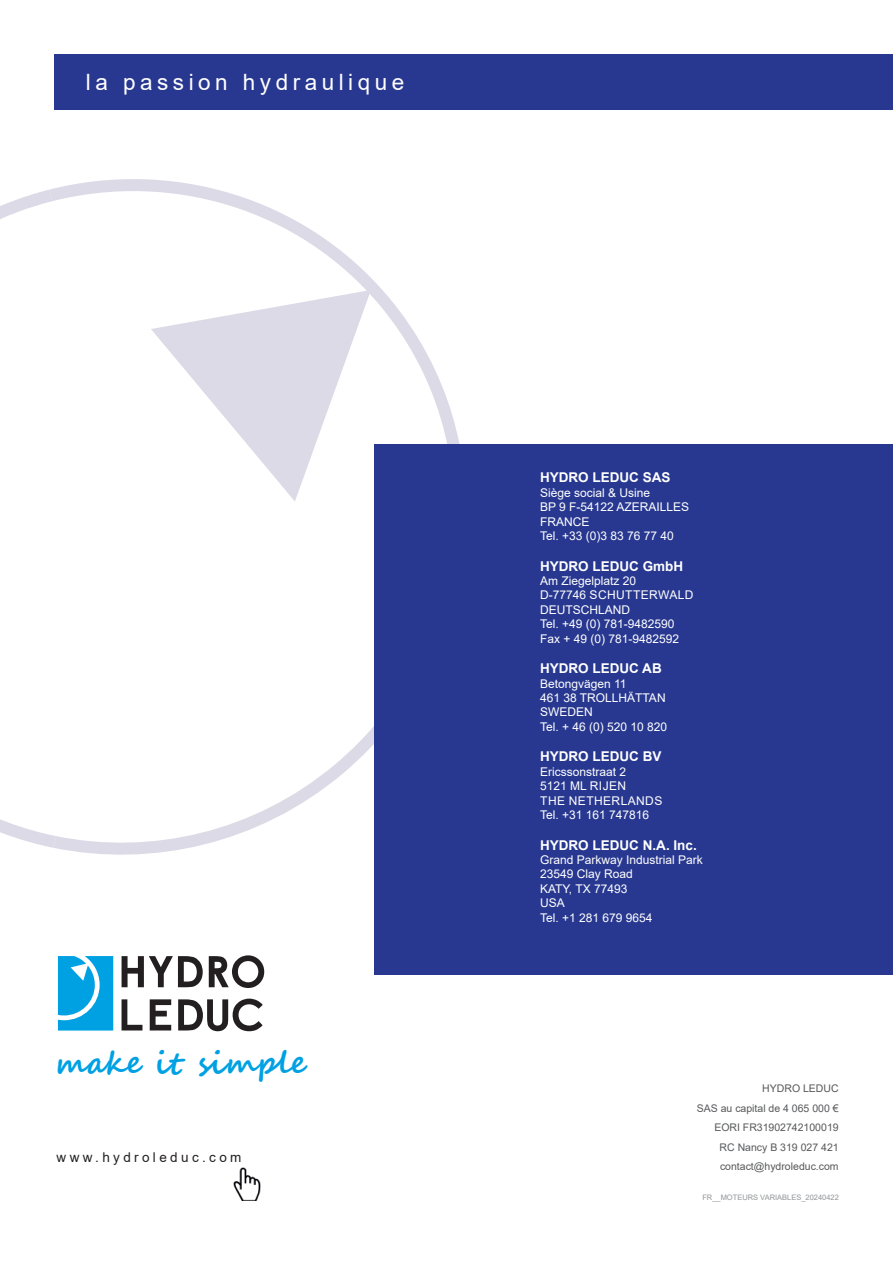
<style>
.page{position:relative;width:893px;height:1263px;background:#fff}
.page>*{position:absolute;margin:0;border:0;box-sizing:border-box;transform-origin:0 0}
.t1{font:700 31.5px "Segoe Script";color:#00a1e3}
.t2{font:22.5px "Arial";letter-spacing:.2em;color:#fff}
.t3{font:700 13.5px "Arial";color:#fff}
.t4{font:13.5px "Arial";letter-spacing:.25em;color:#231f20}
.t5{font:12px/14.4px "Arial";color:#fff}
.t6{font:10.5px/19.5px "Arial";color:#57585a;text-align:right}
.t7{font:7.5px "Arial";color:#939598}
</style>
<div class="page">
<svg style="left:69px;top:179px;width:391px;height:676px"></svg>
<svg style="left:0;top:185px;width:69px;height:666px"></svg>
<div style="left:54px;top:54px;width:839px;height:55px;background:#283890"></div>
<img style="left:234px;top:1167px;width:27px;height:34px">
<svg style="left:122px;top:956px;width:81px;height:31px"></svg>
<svg style="left:209px;top:955px;width:55px;height:33px"></svg>
<svg style="left:122px;top:999px;width:20px;height:31px"></svg>
<svg style="left:150px;top:999px;width:21px;height:31px"></svg>
<svg style="left:178px;top:998px;width:85px;height:33px"></svg>
<svg style="left:58px;top:956px;width:55px;height:74px"></svg>
<div style="left:374px;top:444px;width:519px;height:530px;background:#283890"></div>
<h2 class="t2" style="left:86px;top:73px;width:320px">la passion hydraulique</h2>
<h1 class="t1" style="left:55px;top:1038px;width:253px">make it simple</h1>
<p class="t4" style="left:57px;top:1152px;width:186px">www.hydroleduc.com</p>
<p class="t3" style="left:540px;top:472px;width:132px">HYDRO LEDUC SAS</p>
<p class="t5" style="left:540px;top:486px;width:151px">Siège social &amp; Usine<br>BP 9 F-54122 AZERAILLES<br>FRANCE<br>Tel. +33 (0)3 83 76 77 40</p>
<p class="t3" style="left:540px;top:556px;width:145px">HYDRO LEDUC GmbH</p>
<p class="t5" style="left:540px;top:575px;width:155px">Am Ziegelplatz 20<br>D-77746 SCHUTTERWALD<br>DEUTSCHLAND<br>Tel. +49 (0) 781-9482590<br>Fax + 49 (0) 781-9482592</p>
<p class="t3" style="left:540px;top:663px;width:123px">HYDRO LEDUC AB</p>
<p class="t5" style="left:540px;top:677px;width:129px">Betongvägen 11<br>461 38 TROLLHÄTTAN<br>SWEDEN<br>Tel. + 46 (0) 520 10 820</p>
<p class="t3" style="left:540px;top:751px;width:123px">HYDRO LEDUC BV</p>
<p class="t5" style="left:540px;top:765px;width:124px">Ericssonstraat 2<br>5121 ML RIJEN<br>THE NETHERLANDS<br>Tel. +31 161 747816</p>
<p class="t3" style="left:540px;top:840px;width:158px">HYDRO LEDUC N.A. Inc.</p>
<p class="t5" style="left:540px;top:854px;width:164px">Grand Parkway Industrial Park<br>23549 Clay Road<br>KATY, TX 77493<br>USA<br>Tel. +1 281 679 9654</p>
<p class="t6" style="left:697px;top:1079px;width:143px">HYDRO LEDUC<br>SAS au capital de 4 065 000 €<br>EORI FR31902742100019<br>RC Nancy B 319 027 421 contact@hydroleduc.com</p>
<p class="t7" style="left:702px;top:1194px;width:138px">FR__MOTEURS VARIABLES_20240422</p>
</div>
